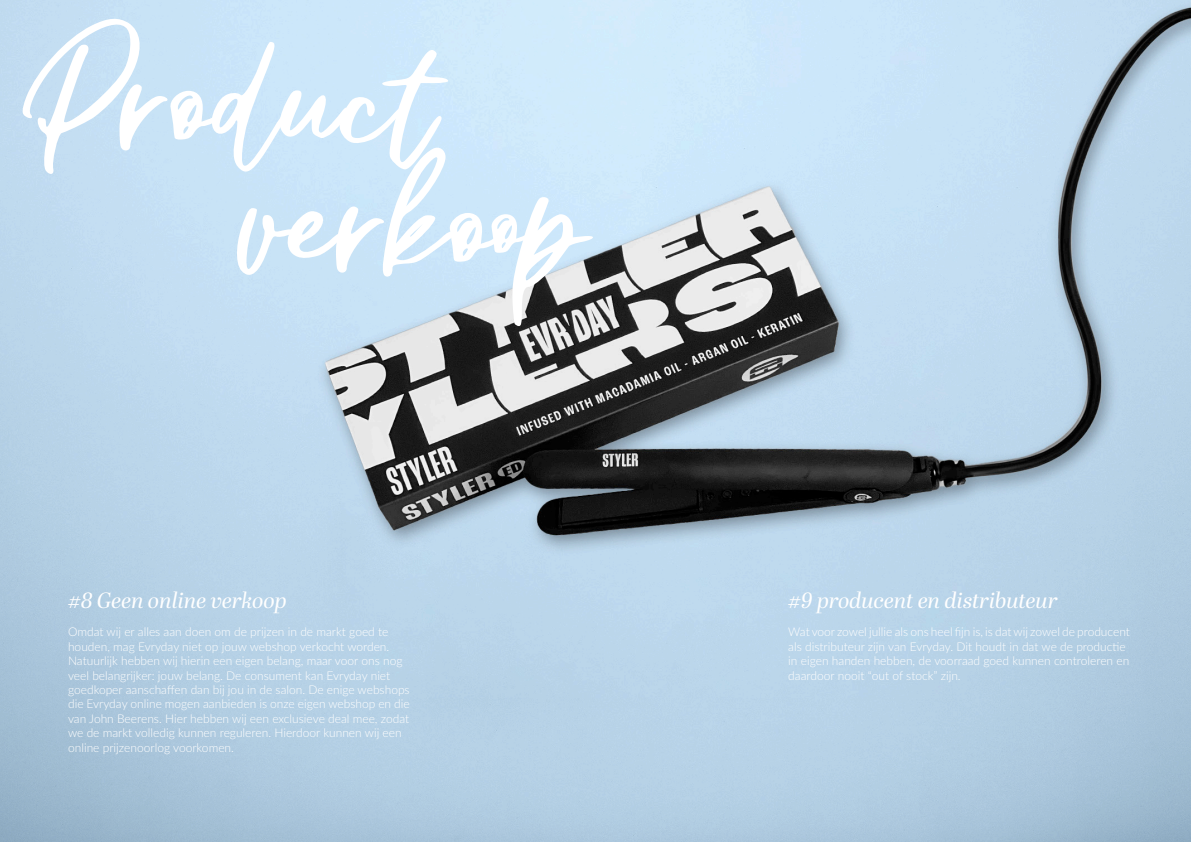
<style>
.page{position:relative;width:1191px;height:842px;background:#fff}
.page>*{position:absolute;margin:0;border:0;box-sizing:border-box;transform-origin:0 0}
.t1{font:99px "Christian Heedlay";color:#fff}
.t2{font:italic 22px "Abril Display";color:#fff}
.t3{font:300 12px "Lato";color:#fff}
</style>
<div class="page">
<img style="left:0;top:0;width:1191px;height:842px">
<p class="t1" style="left:21px;top:48px;width:418px">Product</p>
<p class="t1" style="left:239px;top:170px;width:350px">verkoop</p>
<p class="t2" style="left:68px;top:584px;width:220px">#8 Geen online verkoop</p>
<p class="t3" style="left:68px;top:624px;width:322px">Omdat wij er alles aan doen om de prijzen in de markt goed te</p>
<p class="t3" style="left:68px;top:638px;width:323px">houden, mag Evryday niet op jouw webshop verkocht worden.</p>
<p class="t3" style="left:68px;top:652px;width:336px">Natuurlijk hebben wij hierin een eigen belang, maar voor ons nog</p>
<p class="t3" style="left:68px;top:667px;width:324px">veel belangrijker: jouw belang. De consument kan Evryday niet</p>
<p class="t3" style="left:68px;top:681px;width:343px">goedkoper aanschaffen dan bij jou in de salon. De enige webshops</p>
<p class="t3" style="left:68px;top:696px;width:343px">die Evryday online mogen aanbieden is onze eigen webshop en die</p>
<p class="t3" style="left:68px;top:710px;width:343px">van John Beerens. Hier hebben wij een exclusieve deal mee, zodat</p>
<p class="t3" style="left:68px;top:724px;width:335px">we de markt volledig kunnen reguleren. Hierdoor kunnen wij een</p>
<p class="t3" style="left:68px;top:739px;width:167px">online prijzenoorlog voorkomen.</p>
<p class="t2" style="left:788px;top:584px;width:271px">#9 producent en distributeur</p>
<p class="t3" style="left:788px;top:624px;width:343px">Wat voor zowel jullie als ons heel fijn is, is dat wij zowel de producent</p>
<p class="t3" style="left:788px;top:638px;width:339px">als distributeur zijn van Evryday. Dit houdt in dat we de productie</p>
<p class="t3" style="left:788px;top:652px;width:342px">in eigen handen hebben, de voorraad goed kunnen controleren en</p>
<p class="t3" style="left:788px;top:667px;width:174px">daardoor nooit “out of stock” zijn.</p>
</div>
